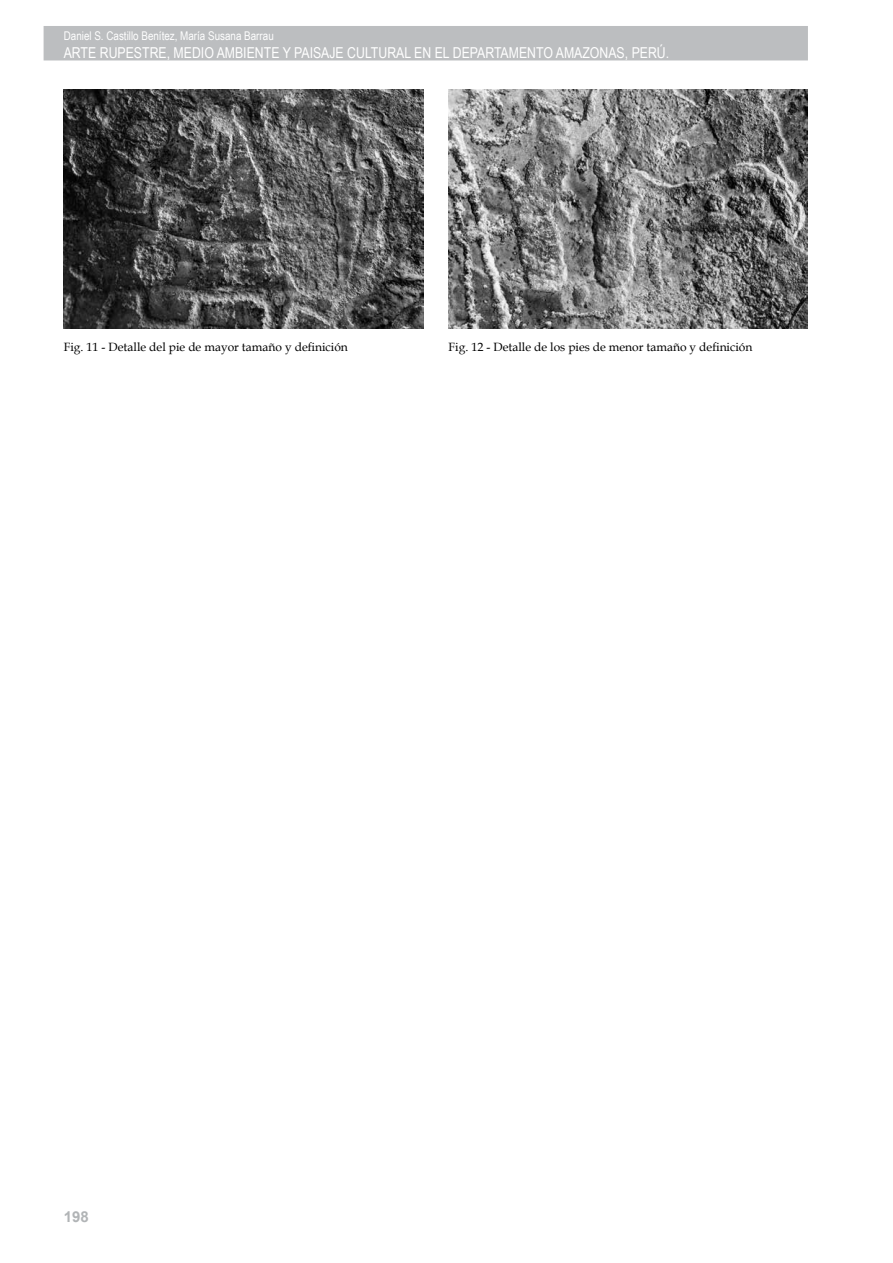
<style>
.page{position:relative;width:893px;height:1263px;background:#fff}
.page>*{position:absolute;margin:0;border:0;box-sizing:border-box;transform-origin:0 0}
.t1{font:15px "Arial Narrow";color:#fff}
.t2{font:700 15px "Arial";color:#b1b4b6}
.t3{font:12px "Book Antiqua";color:#000}
.t4{font:12px "Arial Narrow";color:#fff}
</style>
<div class="page">
<div style="left:44px;top:26px;width:764px;height:34px;background:#bcbec0"></div>
<img style="left:64px;top:89px;width:359px;height:240px">
<img style="left:449px;top:89px;width:359px;height:240px">
<p class="t4" style="left:64px;top:27px;width:212px">Daniel S. Castillo Benítez, María Susana Barrau</p>
<p class="t1" style="left:64px;top:41px;width:607px">ARTE RUPESTRE, MEDIO AMBIENTE Y PAISAJE CULTURAL EN EL DEPARTAMENTO AMAZONAS, PERÚ.</p>
<p class="t3" style="left:64px;top:339px;width:286px">Fig. 11 - Detalle del pie de mayor tamaño y definición</p>
<p class="t3" style="left:449px;top:339px;width:305px">Fig. 12 - Detalle de los pies de menor tamaño y definición</p>
<p class="t2" style="left:64px;top:1206px;width:27px">198</p>
</div>
